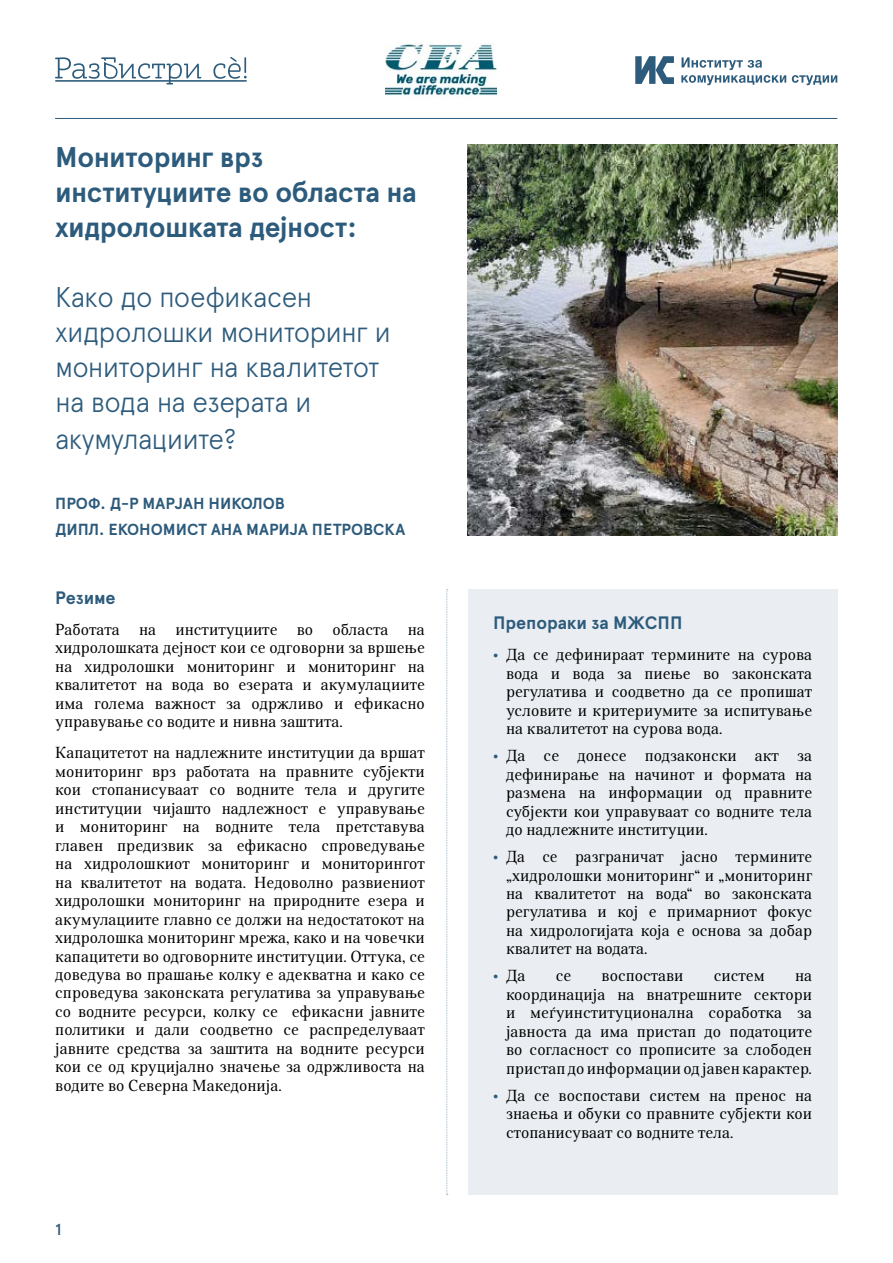
<style>
.page{position:relative;width:893px;height:1263px;background:#fff}
.page>*{position:absolute;margin:0;border:0;box-sizing:border-box;transform-origin:0 0}
.t1{font:300 28.5px/35.4px "Apercu Pro";letter-spacing:-.035em;color:#2d5b7c}
.t2{font:700 28.5px/35px "Apercu Pro";letter-spacing:-.02em;color:#2d5b7c}
.t3{font:700 18px "Apercu Pro";color:#2d5b7c}
.t4{font:16.05px/18.5px "Kostic Serif";color:#000;text-align:justify}
.t5{font:700 16.05px/26.2px "Apercu Pro";color:#2d5b7c}
.t6{font:500 16.05px "Apercu Pro";color:#2d5b7c}
.s1{color:#2d5b7c}
</style>
<div class="page">
<hr style="left:55px;top:118px;width:782px;height:1px;background:#2d5b7c">
<svg style="left:635px;top:56px;width:39px;height:28px"></svg>
<svg style="left:681px;top:57px;width:105px;height:28px"></svg>
<svg style="left:792px;top:75px;width:45px;height:10px"></svg>
<svg style="left:55px;top:57px;width:192px;height:27px"></svg>
<img style="left:385px;top:43px;width:112px;height:55px">
<svg style="left:446px;top:589px;width:2px;height:606px"></svg>
<div style="left:468px;top:589px;width:370px;height:606px;background:#eaeef2"></div>
<img style="left:468px;top:145px;width:370px;height:390px">
<h1 class="t2" style="left:55px;top:139px;width:363px">Мониторинг врз институциите во областа на хидролошката дејност:</h1>
<h1 class="t1" style="left:55px;top:277px;width:337px">Како до поефикасен хидролошки мониторинг и мониторинг на квалитетот на вода на езерата и акумулациите?</h1>
<p class="t5" style="left:55px;top:490px;width:352px">ПРОФ. Д-Р МАРЈАН НИКОЛОВ<br>ДИПЛ. ЕКОНОМИСТ АНА МАРИЈА ПЕТРОВСКА</p>
<p class="t3" style="left:55px;top:584px;width:62px">Резиме</p>
<p class="t4" style="left:55px;top:620px;width:371px">Работата на институциите во областа на хидролошката дејност кои се одговорни за вршење на хидролошки мониторинг и мониторинг на квалитетот на вода во езерата и акумулациите има голема важност за одржливо и ефикасно управување со водите и нивна заштита.</p>
<p class="t4" style="left:55px;top:744px;width:371px">Капацитетот на надлежните институции да вршат мониторинг врз работата на правните субјекти кои стопанисуваат со водните тела и другите институции чијашто надлежност е управување и мониторинг на водните тела претставува главен предизвик за ефикасно спроведување на хидролошкиот мониторинг и мониторингот на квалитетот на водата. Недоволно развиениот хидролошки мониторинг на природните езера и акумулациите главно се должи на недостатокот на хидролошка мониторинг мрежа, како и на човечки капацитети во одговорните институции. Оттука, се доведува во прашање колку е адекватна и како се спроведува законската регулатива за управување со водните ресурси, колку се ефикасни јавните политики и дали соодветно се распределуваат јавните средства за заштита на водните ресурси кои се од круцијално значење за одржливоста на водите во Северна Македонија.</p>
<p class="t6" style="left:55px;top:1218px;width:8px">1</p>
<p class="t3" style="left:493px;top:609px;width:191px">Препораки за МЖСПП</p>
<p class="t4" style="left:506px;top:646px;width:308px;text-indent:-13px"><span class="s1">•</span> Да се дефинираат термините на сурова вода и вода за пиење во законската регулатива и соодветно да се пропишат условите и критериумите за испитување на квалитетот на сурова вода.</p>
<p class="t4" style="left:506px;top:747px;width:308px;text-indent:-13px"><span class="s1">•</span> Да се донесе подзаконски акт за дефинирање на начинот и формата на размена на информации од правните субјекти кои управуваат со водните тела до надлежните институции.</p>
<p class="t4" style="left:506px;top:847px;width:308px;text-indent:-13px"><span class="s1">•</span> Да се разграничат јасно термините „хидролошки мониторинг“ и „мониторинг на квалитетот на вода“ во законската регулатива и кој е примарниот фокус на хидрологијата која е основа за добар квалитет на водата.</p>
<p class="t4" style="left:493px;top:967px;width:34px"><span class="s1">•</span> Да</p>
<p class="t4" style="left:556px;top:967px;width:17px">се</p>
<p class="t4" style="left:602px;top:967px;width:83px">воспостави</p>
<p class="t4" style="left:714px;top:967px;width:52px">систем</p>
<p class="t4" style="left:506px;top:967px;width:308px;text-indent:289px">на координација на внатрешните сектори и меѓуинституционална соработка за јавноста да има пристап до податоците во согласност со прописите за слободен пристап до информации од јавен карактер.</p>
<p class="t4" style="left:506px;top:1086px;width:308px;text-indent:-13px"><span class="s1">•</span> Да се воспостави систем на пренос на знаења и обуки со правните субјекти кои стопанисуваат со водните тела.</p>
</div>
